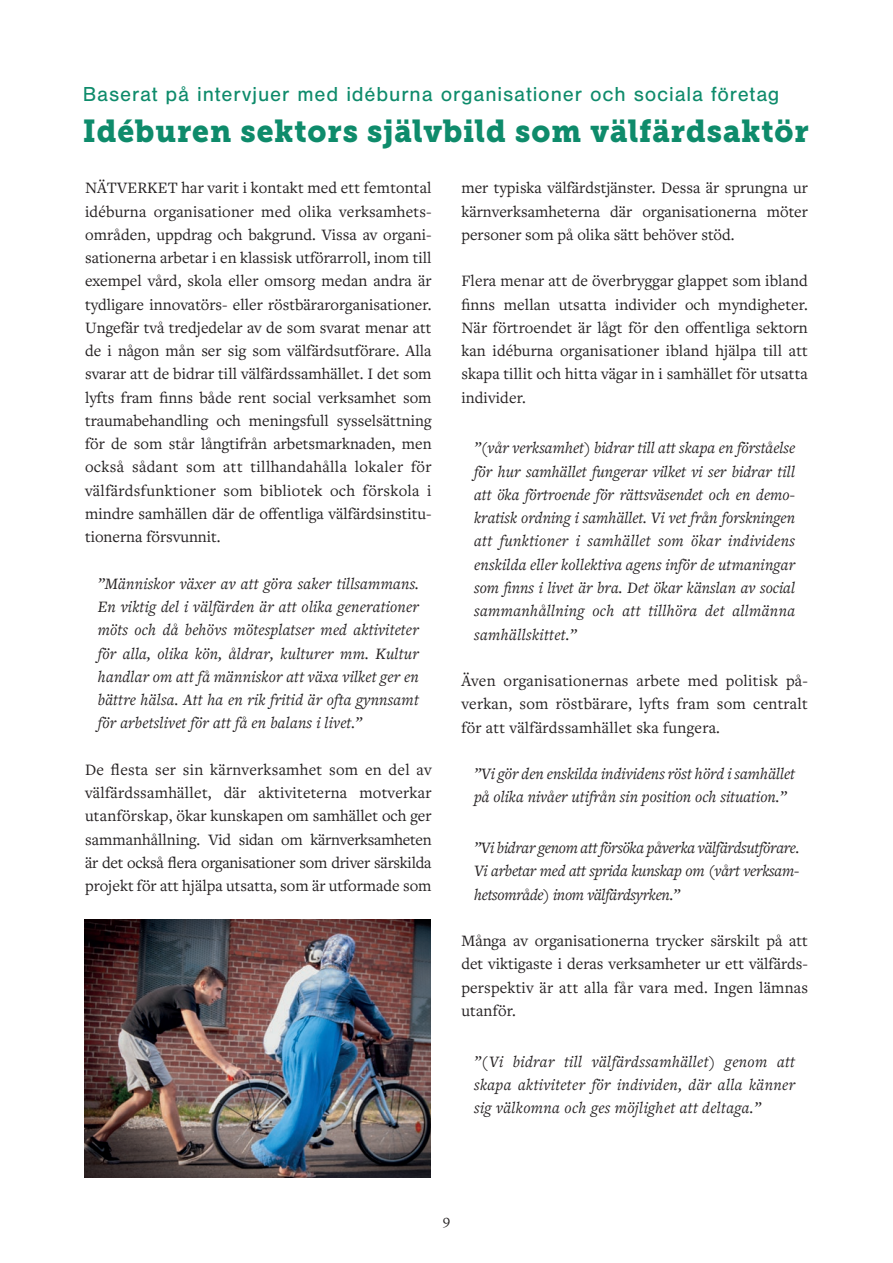
<style>
.page{position:relative;width:893px;height:1263px;background:#fff}
.page>*{position:absolute;margin:0;border:0;box-sizing:border-box;transform-origin:0 0}
.t1{font:31.5px "Museo Slab 900";letter-spacing:.03em;color:#0e8b6b;scale:.95 1}
.t2{font:21px "Nimbus San";letter-spacing:.04em;color:#0e8b6b}
.t3{font:16.5px/23.2px "Freight Text Pro";letter-spacing:.005em;color:#231f20;text-align:justify}
.t4{font:italic 16.5px/23.2px "Freight Text Pro";letter-spacing:.01em;color:#231f20;text-align:justify}
.t5{font:15px "Freight Text Pro";color:#231f20}
</style>
<div class="page">
<img style="left:84px;top:920px;width:347px;height:258px">
<p class="t2" style="left:83px;top:83px;width:698px">Baserat på intervjuer med idéburna organisationer och sociala företag</p>
<p class="t1" style="left:83px;top:112px;width:765px">Idéburen sektors självbild som välfärdsaktör</p>
<p class="t3" style="left:85px;top:176px;width:348px">NÄTVERKET har varit i kontakt med ett femtontal idéburna organisationer med olika verksamhets&shy;områden, uppdrag och bakgrund. Vissa av organi&shy;sationerna arbetar i en klassisk utförarroll, inom till exempel vård, skola eller omsorg medan andra är tydligare innovatörs- eller röstbärarorganisationer.<br>Ungefär två tredjedelar av de som svarat menar att de i någon mån ser sig som välfärdsutförare. Alla svarar att de bidrar till välfärdssamhället. I det som lyfts fram finns både rent social verksamhet som traumabehandling och meningsfull sysselsättning för de som står långtifrån arbetsmarknaden, men också sådant som att tillhandahålla lokaler för välfärdsfunktioner som bibliotek och förskola i mindre samhällen där de offentliga välfärdsinstitu&shy;tionerna försvunnit.</p>
<p class="t4" style="left:98px;top:571px;width:323px">”Människor växer av att göra saker tillsammans.<br>En viktig del i välfärden är att olika generationer möts och då behövs mötesplatser med aktiviteter för alla, olika kön, åldrar, kulturer mm. Kultur handlar om att få människor att växa vilket ger en bättre hälsa. Att ha en rik fritid är ofta gynnsamt för arbetslivet för att få en balans i livet.”</p>
<p class="t3" style="left:85px;top:757px;width:348px">De flesta ser sin kärnverksamhet som en del av välfärdssamhället, där aktiviteterna motverkar utanförskap, ökar kunskapen om samhället och ger sammanhållning. Vid sidan om kärnverksamheten är det också flera organisationer som driver särskilda projekt för att hjälpa utsatta, som är utformade som</p>
<p class="t3" style="left:461px;top:176px;width:348px">mer typiska välfärdstjänster. Dessa är sprungna ur kärnverksamheterna där organisationerna möter personer som på olika sätt behöver stöd.</p>
<p class="t3" style="left:461px;top:269px;width:348px">Flera menar att de överbryggar glappet som ibland finns mellan utsatta individer och myndigheter.<br>När förtroendet är lågt för den offentliga sektorn kan idéburna organisationer ibland hjälpa till att skapa tillit och hitta vägar in i samhället för utsatta individer.</p>
<p class="t4" style="left:474px;top:436px;width:323px">”(vår verksamhet) bidrar till att skapa en förståelse för hur samhället fungerar vilket vi ser bidrar till att öka förtroende för rättsväsendet och en demo&shy;kratisk ordning i samhället. Vi vet från forskningen att funktioner i samhället som ökar individens enskilda eller kollektiva agens inför de utmaningar som finns i livet är bra. Det ökar känslan av social sammanhållning och att tillhöra det allmänna samhällskittet.”</p>
<p class="t3" style="left:461px;top:668px;width:348px">Även organisationernas arbete med politisk på&shy;verkan, som röstbärare, lyfts fram som centralt för att välfärdssamhället ska fungera.</p>
<p class="t4" style="left:474px;top:761px;width:322px">”Vi gör den enskilda individens röst hörd i samhället på olika nivåer utifrån sin position och situation.”</p>
<p class="t4" style="left:474px;top:835px;width:327px">”Vi bidrar genom att försöka påverka välfärdsutförare.<br>Vi arbetar med att sprida kunskap om (vårt verksam&shy;hetsområde) inom välfärdsyrken.”</p>
<p class="t3" style="left:461px;top:928px;width:348px">Många av organisationerna trycker särskilt på att det viktigaste i deras verksamheter ur ett välfärds&shy;perspektiv är att alla får vara med. Ingen lämnas utanför.</p>
<p class="t4" style="left:474px;top:1049px;width:323px">”(Vi bidrar till välfärdssamhället) genom att skapa aktiviteter för individen, där alla känner sig välkomna och ges möjlighet att deltaga.”</p>
<p class="t5" style="left:443px;top:1210px;width:9px">9</p>
</div>
